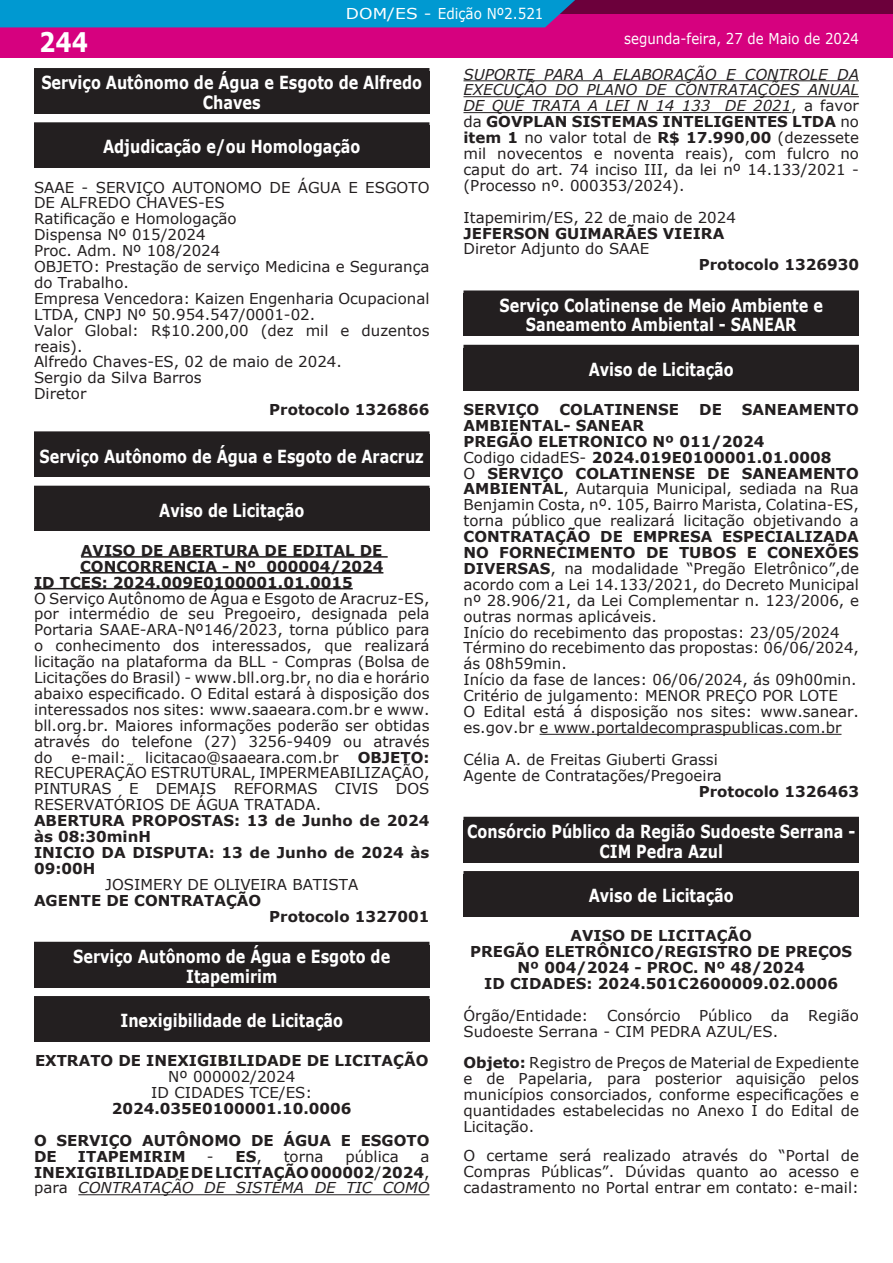
<style>
.page{position:relative;width:893px;height:1263px;background:#fff}
.page>*{position:absolute;margin:0;border:0;box-sizing:border-box;transform-origin:0 0}
.t1{font:700 27px "Verdana";color:#fff;scale:.85 1}
.t2{font:700 18px/19.5px "Verdana";color:#fff;text-align:center;scale:.8 1}
.t3{font:15px/15.9px "Verdana";color:#231f20}
.t4{font:700 15px/15.9px "Verdana";color:#231f20;text-align:center}
.t5{font:15px "Verdana";color:#fff;scale:.89 1}
.t6{font:15px "Verdana";color:#fff;scale:1.14 1}
.s1{font-weight:700}
.s2{font-weight:400}
.s3{font-weight:400;font-style:italic}
.s4{font-style:italic}
</style>
<div class="page">
<div style="left:0;top:0;width:893px;height:57px;background:#d6017f"></div>
<div style="left:0;top:0;width:893px;height:14px;background:#6c003b"></div>
<div style="left:0;top:0;width:575px;height:27px;background:#0099d1"></div>
<hr style="left:81px;top:556px;width:307px;height:2px;background:#231f20">
<hr style="left:80px;top:572px;width:303px;height:1px;background:#231f20">
<hr style="left:34px;top:588px;width:319px;height:1px;background:#231f20">
<hr style="left:78px;top:1194px;width:351px;height:1px;background:#231f20">
<div style="left:34px;top:71px;width:395px;height:43px;background:#231f20"></div>
<div style="left:34px;top:68px;width:395px;height:6px;background:#231f20"></div>
<div style="left:34px;top:125px;width:395px;height:43px;background:#231f20"></div>
<div style="left:34px;top:122px;width:395px;height:6px;background:#231f20"></div>
<div style="left:34px;top:434px;width:395px;height:43px;background:#231f20"></div>
<div style="left:34px;top:431px;width:395px;height:6px;background:#231f20"></div>
<div style="left:34px;top:489px;width:395px;height:42px;background:#231f20"></div>
<div style="left:34px;top:486px;width:395px;height:6px;background:#231f20"></div>
<div style="left:34px;top:945px;width:395px;height:42px;background:#231f20"></div>
<div style="left:34px;top:942px;width:395px;height:6px;background:#231f20"></div>
<div style="left:34px;top:999px;width:395px;height:42px;background:#231f20"></div>
<div style="left:34px;top:996px;width:395px;height:6px;background:#231f20"></div>
<hr style="left:463px;top:80px;width:396px;height:1px;background:#231f20">
<hr style="left:463px;top:96px;width:396px;height:1px;background:#231f20">
<hr style="left:463px;top:112px;width:328px;height:1px;background:#231f20">
<hr style="left:539px;top:734px;width:302px;height:1px;background:#231f20">
<div style="left:463px;top:293px;width:396px;height:43px;background:#231f20"></div>
<div style="left:463px;top:290px;width:396px;height:6px;background:#231f20"></div>
<div style="left:463px;top:348px;width:396px;height:42px;background:#231f20"></div>
<div style="left:463px;top:345px;width:396px;height:6px;background:#231f20"></div>
<div style="left:463px;top:820px;width:396px;height:42px;background:#231f20"></div>
<div style="left:463px;top:817px;width:396px;height:6px;background:#231f20"></div>
<div style="left:463px;top:874px;width:396px;height:42px;background:#231f20"></div>
<div style="left:463px;top:871px;width:396px;height:6px;background:#231f20"></div>
<h1 class="t1" style="left:39px;top:30px;width:59px">244</h1>
<p class="t6" style="left:346px;top:7px;width:175px">DOM/ES - Edição Nº2.521</p>
<p class="t5" style="left:624px;top:32px;width:265px">segunda-feira, 27 de Maio de 2024</p>
<p class="t2" style="left:41px;top:74px;width:477px">Serviço Autônomo de Água e Esgoto de Alfredo<br>Chaves</p>
<p class="t2" style="left:103px;top:138px;width:323px">Adjudicação e/ou Homologação</p>
<p class="t3" style="left:34px;top:180px;width:397px">SAAE - SERVIÇO AUTONOMO DE ÁGUA E ESGOTO<br>DE ALFREDO CHAVES-ES<br>Ratificação e Homologação<br>Dispensa Nº 015/2024<br>Proc. Adm. Nº 108/2024<br>OBJETO: Prestação de serviço Medicina e Segurança do Trabalho.<br>Empresa Vencedora: Kaizen Engenharia Ocupacional<br>LTDA, CNPJ Nº 50.954.547/0001-02.<br>Valor Global: R$10.200,00 (dez mil e duzentos reais).<br>Alfredo Chaves-ES, 02 de maio de 2024.<br>Sergio da Silva Barros<br>Diretor</p>
<p class="t4" style="left:269px;top:403px;width:162px">Protocolo 1326866</p>
<p class="t2" style="left:40px;top:447px;width:482px">Serviço Autônomo de Água e Esgoto de Aracruz</p>
<p class="t2" style="left:159px;top:502px;width:183px">Aviso de Licitação</p>
<p class="t4" style="left:81px;top:543px;width:303px">AVISO DE ABERTURA DE EDITAL DE</p>
<p class="t4" style="left:80px;top:559px;width:305px">CONCORRENCIA - Nº 000004/2024</p>
<p class="t4" style="left:34px;top:575px;width:320px">ID TCES: 2024.009E0100001.01.0015</p>
<p class="t3" style="left:34px;top:591px;width:397px;text-align:justify">O Serviço Autônomo de Água e Esgoto de Aracruz-ES, por intermédio de seu Pregoeiro, designada pela Portaria SAAE-ARA-Nº146/2023, torna público para o conhecimento dos interessados, que realizará licitação na plataforma da BLL - Compras (Bolsa de Licitações do Brasil) - www.bll.org.br, no dia e horário abaixo especificado. O Edital estará à disposição dos interessados nos sites: www.saaeara.com.br e www. bll.org.br. Maiores informações poderão ser obtidas através do telefone (27) 3256-9409 ou através do</p>
<p class="t3" style="left:72px;top:750px;width:56px">e-mail:</p>
<p class="t3" style="left:145px;top:750px;width:195px">licitacao@saaeara.com.br</p>
<p class="t4" style="left:358px;top:750px;width:73px">OBJETO:</p>
<p class="t3" style="left:34px;top:766px;width:397px;text-align:justify">RECUPERAÇÃO ESTRUTURAL, IMPERMEABILIZAÇÃO, PINTURAS E DEMAIS REFORMAS CIVIS DOS RESERVATÓRIOS DE ÁGUA TRATADA.</p>
<p class="t4" style="left:34px;top:814px;width:397px;text-align:left">ABERTURA PROPOSTAS: 13 de Junho de 2024 às 08:30minH<br>INICIO DA DISPUTA: 13 de Junho de 2024 às<br>09:00H</p>
<p class="t3" style="left:105px;top:877px;width:254px">JOSIMERY DE OLIVEIRA BATISTA</p>
<p class="t4" style="left:34px;top:893px;width:229px">AGENTE DE CONTRATAÇÃO</p>
<p class="t4" style="left:269px;top:909px;width:162px">Protocolo 1327001</p>
<p class="t2" style="left:73px;top:948px;width:398px">Serviço Autônomo de Água e Esgoto de<br>Itapemirim</p>
<p class="t2" style="left:120px;top:1012px;width:280px">Inexigibilidade de Licitação</p>
<p class="t4" style="left:35px;top:1054px;width:395px">EXTRATO DE INEXIGIBILIDADE DE LICITAÇÃO</p>
<p class="t3" style="left:151px;top:1069px;width:162px;text-align:center">Nº 000002/2024<br>ID CIDADES TCE/ES:</p>
<p class="t4" style="left:34px;top:1093px;width:397px;line-height:31.8px">2024.035E0100001.10.0006<br>O SERVIÇO AUTÔNOMO DE ÁGUA E ESGOTO</p>
<p class="t4" style="left:34px;top:1149px;width:24px">DE</p>
<p class="t4" style="left:78px;top:1149px;width:109px">ITAPEMIRIM</p>
<p class="t3" style="left:207px;top:1149px;width:56px">- <span class="s1">ES</span>,</p>
<p class="t3" style="left:284px;top:1149px;width:41px">torna</p>
<p class="t3" style="left:345px;top:1149px;width:55px">pública</p>
<p class="t4" style="left:34px;top:1149px;width:397px;text-align:justify;text-indent:386px"><span class="s2">a </span>INEXIGIBILIDADE DE LICITAÇÃO 000002<span class="s2">/</span>2024<span class="s2">, para</span> <span class="s3">CONTRATAÇÃO DE SISTEMA DE TIC COMO</span></p>
<p class="t3" style="left:463px;top:67px;width:397px;text-align:justify"><span class="s4">SUPORTE PARA A ELABORAÇÃO E CONTROLE DA EXECUÇÃO DO PLANO DE CONTRATAÇÕES ANUAL DE QUE TRATA A LEI N 14 133 DE 2021</span>, a favor da <span class="s1">GOVPLAN SISTEMAS INTELIGENTES LTDA</span> no <span class="s1">item 1</span> no valor total de <span class="s1">R$ 17.990</span>,<span class="s1">00</span> (dezessete mil novecentos e noventa reais), com fulcro no caput do art. 74 inciso III, da lei nº 14.133/2021 - (Processo nº. 000353/2024).</p>
<p class="t3" style="left:463px;top:210px;width:274px">Itapemirim/ES, 22 de maio de 2024</p>
<p class="t4" style="left:463px;top:226px;width:262px">JEFERSON GUIMARÃES VIEIRA</p>
<p class="t3" style="left:463px;top:242px;width:187px">Diretor Adjunto do SAAE</p>
<p class="t4" style="left:699px;top:258px;width:162px">Protocolo 1326930</p>
<p class="t2" style="left:500px;top:297px;width:406px">Serviço Colatinense de Meio Ambiente e<br>Saneamento Ambiental - SANEAR</p>
<p class="t2" style="left:589px;top:361px;width:183px">Aviso de Licitação</p>
<p class="t4" style="left:463px;top:402px;width:77px">SERVIÇO</p>
<p class="t4" style="left:559px;top:402px;width:121px">COLATINENSE</p>
<p class="t4" style="left:699px;top:402px;width:24px">DE</p>
<p class="t4" style="left:742px;top:402px;width:119px">SANEAMENTO</p>
<p class="t3" style="left:463px;top:418px;width:397px"><span class="s1">AMBIENTAL- SANEAR<br>PREGÃO ELETRONICO Nº 011/2024<br></span>Codigo cidadES- <span class="s1">2024.019E0100001.01.0008<br></span>O <span class="s1">SERVIÇO COLATINENSE DE SANEAMENTO AMBIENTAL</span>, Autarquia Municipal, sediada na Rua Benjamin Costa, nº. 105, Bairro Marista, Colatina-ES, torna público que realizará licitação objetivando a</p>
<p class="t3" style="left:463px;top:530px;width:397px"><span class="s1">CONTRATAÇÃO DE EMPRESA ESPECIALIZADA NO FORNECIMENTO DE TUBOS E CONEXÕES DIVERSAS</span>, na modalidade “Pregão Eletrônico”,de acordo com a Lei 14.133/2021, do Decreto Municipal nº 28.906/21, da Lei Complementar n. 123/2006, e outras normas aplicáveis.<br>Início do recebimento das propostas: 23/05/2024<br>Término do recebimento das propostas: 06/06/2024, ás 08h59min.<br>Início da fase de lances: 06/06/2024, ás 09h00min.<br>Critério de julgamento: MENOR PREÇO POR LOTE<br>O Edital está á disposição nos sites: www.sanear. es.gov.br e www.portaldecompraspublicas.com.br</p>
<p class="t3" style="left:463px;top:752px;width:260px">Célia A. de Freitas Giuberti Grassi<br>Agente de Contratações/Pregoeira</p>
<p class="t4" style="left:699px;top:784px;width:162px">Protocolo 1326463</p>
<p class="t2" style="left:467px;top:821px;width:487px">Consórcio Público da Região Sudoeste Serrana -<br>CIM Pedra Azul</p>
<p class="t2" style="left:589px;top:887px;width:183px">Aviso de Licitação</p>
<p class="t4" style="left:470px;top:929px;width:384px">AVISO DE LICITAÇÃO<br>PREGÃO ELETRÔNICO/REGISTRO DE PREÇOS<br>Nº 004/2024 - PROC. Nº 48/2024<br>ID CIDADES: 2024.501C2600009.02.0006</p>
<p class="t3" style="left:463px;top:1008px;width:397px">Órgão/Entidade: Consórcio Público da Região<br>Sudoeste Serrana - CIM PEDRA AZUL/ES.</p>
<p class="t3" style="left:463px;top:1056px;width:397px;text-align:justify"><span class="s1">Objeto:</span> Registro de Preços de Material de Expediente e de Papelaria, para posterior aquisição pelos municípios consorciados, conforme especificações e quantidades estabelecidas no Anexo I do Edital de Licitação.</p>
<p class="t3" style="left:463px;top:1149px;width:397px;text-align:justify">O certame será realizado através do “Portal de Compras Públicas”. Dúvidas quanto ao acesso e cadastramento no Portal entrar em contato: e-mail:</p>
</div>
